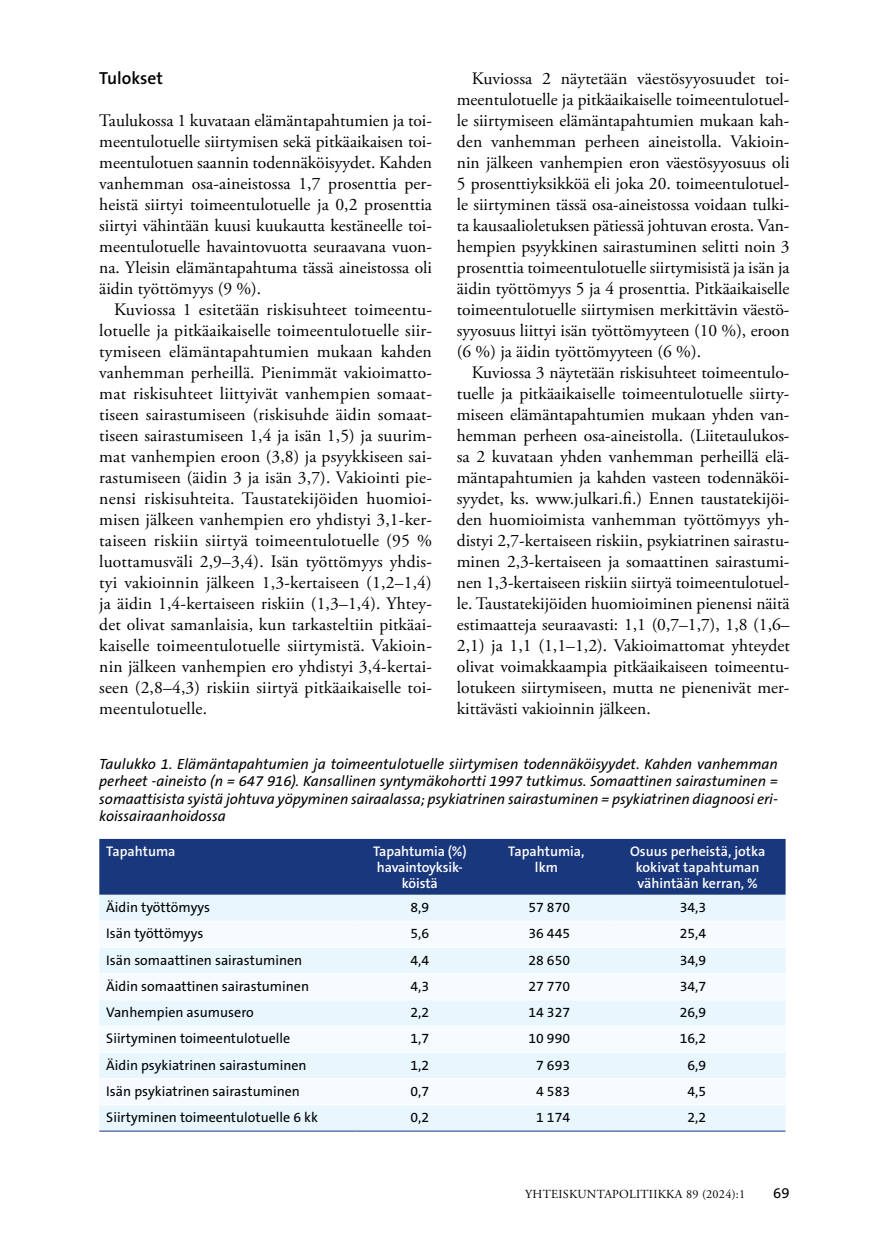
<style>
.page{position:relative;width:874px;height:1241px;background:#fff}
.page>*{position:absolute;margin:0;border:0;box-sizing:border-box;transform-origin:0 0}
.p1_sis{font:17.5px/21px "Adobe Garamond Pro";color:#000;text-align:justify}
.p1{font:17.5px/21px "Adobe Garamond Pro";color:#000;text-align:justify}
.t1{font:600 17.5px "The Sans B W6";color:#000}
.p_taulukko_otsikko{font:italic 14.88px/17.5px "The Sans B W5 Plain";color:#000;text-align:justify}
.t2{font:14.88px "The Sans B W5 Plain";color:#000}
.t3{font:14px "The Sans B W5 Plain";color:#000}
.t4{font:600 14px/15.8px "The Sans B W6";color:#fff;text-align:center}
.t5{font:12.25px "Adobe Garamond Pro";letter-spacing:.02em;color:#000}
</style>
<div class="page">
<div style="left:99px;top:838px;width:686px;height:56px;background:#19377d"></div>
<div style="left:99px;top:894px;width:686px;height:236px;background:#e8f6fe"></div>
<svg style="left:99px;top:921px;width:686px;height:183px;fill:#f5fbfe"></svg>
<hr style="left:99px;top:920px;width:257px;height:1px;background:#fff">
<hr style="left:356px;top:920px;width:127px;height:1px;background:#fff">
<hr style="left:483px;top:920px;width:126px;height:1px;background:#fff">
<hr style="left:609px;top:920px;width:176px;height:1px;background:#fff">
<hr style="left:99px;top:946px;width:257px;height:1px;background:#fff">
<hr style="left:356px;top:946px;width:127px;height:1px;background:#fff">
<hr style="left:483px;top:946px;width:126px;height:1px;background:#fff">
<hr style="left:609px;top:946px;width:176px;height:1px;background:#fff">
<hr style="left:99px;top:972px;width:257px;height:1px;background:#fff">
<hr style="left:356px;top:972px;width:127px;height:1px;background:#fff">
<hr style="left:483px;top:972px;width:126px;height:1px;background:#fff">
<hr style="left:609px;top:972px;width:176px;height:1px;background:#fff">
<hr style="left:99px;top:999px;width:257px;height:1px;background:#fff">
<hr style="left:356px;top:999px;width:127px;height:1px;background:#fff">
<hr style="left:483px;top:999px;width:126px;height:1px;background:#fff">
<hr style="left:609px;top:999px;width:176px;height:1px;background:#fff">
<hr style="left:99px;top:1025px;width:257px;height:1px;background:#fff">
<hr style="left:356px;top:1025px;width:127px;height:1px;background:#fff">
<hr style="left:483px;top:1025px;width:126px;height:1px;background:#fff">
<hr style="left:609px;top:1025px;width:176px;height:1px;background:#fff">
<hr style="left:99px;top:1051px;width:257px;height:1px;background:#fff">
<hr style="left:356px;top:1051px;width:127px;height:1px;background:#fff">
<hr style="left:483px;top:1051px;width:126px;height:1px;background:#fff">
<hr style="left:609px;top:1051px;width:176px;height:1px;background:#fff">
<hr style="left:99px;top:1077px;width:257px;height:1px;background:#fff">
<hr style="left:356px;top:1077px;width:127px;height:1px;background:#fff">
<hr style="left:483px;top:1077px;width:126px;height:1px;background:#fff">
<hr style="left:609px;top:1077px;width:176px;height:1px;background:#fff">
<hr style="left:99px;top:1104px;width:257px;height:1px;background:#fff">
<hr style="left:356px;top:1104px;width:127px;height:1px;background:#fff">
<hr style="left:483px;top:1104px;width:126px;height:1px;background:#fff">
<hr style="left:609px;top:1104px;width:176px;height:1px;background:#fff">
<hr style="left:99px;top:1130px;width:257px;height:1px;background:#19377d">
<hr style="left:356px;top:1130px;width:127px;height:1px;background:#19377d">
<hr style="left:483px;top:1130px;width:126px;height:1px;background:#19377d">
<hr style="left:609px;top:1130px;width:176px;height:1px;background:#19377d">
<h2 class="t1" style="left:99px;top:67px;width:65px">Tulokset</h2>
<p class="p1" style="left:99px;top:111px;width:334px">Taulukossa 1 kuvataan elämäntapahtumien ja toi&shy;meentulotuelle siirtymisen sekä pitkäaikaisen toi&shy;meentulotuen saannin todennäköisyydet. Kahden vanhemman osa-aineistossa 1,7 prosenttia per&shy;heistä siirtyi toimeentulotuelle ja 0,2 prosenttia siirtyi vähintään kuusi kuukautta kestäneelle toi&shy;meentulotuelle havaintovuotta seuraavana vuon&shy;na. Yleisin elämäntapahtuma tässä aineistossa oli äidin työttömyys (9 %).</p>
<p class="p1_sis" style="left:99px;top:300px;width:334px;text-indent:15px">Kuviossa 1 esitetään riskisuhteet toimeentu&shy;lotuelle ja pitkäaikaiselle toimeentulotuelle siir&shy;tymiseen elämäntapahtumien mukaan kahden vanhemman perheillä. Pienimmät vakioimatto&shy;mat riskisuhteet liittyivät vanhempien somaat&shy;tiseen sairastumiseen (riskisuhde äidin somaat&shy;tiseen sairastumiseen 1,4 ja isän 1,5) ja suurim&shy;mat vanhempien eroon (3,8) ja psyykkiseen sai&shy;rastumiseen (äidin 3 ja isän 3,7). Vakiointi pie&shy;nensi riskisuhteita. Taustatekijöiden huomioi&shy;misen jälkeen vanhempien ero yhdistyi 3,1-ker&shy;taiseen riskiin siirtyä toimeentulotuelle (95 % luottamusväli 2,9–3,4). Isän työttömyys yhdis&shy;tyi vakioinnin jälkeen 1,3-kertaiseen (1,2–1,4) ja äidin 1,4-kertaiseen riskiin (1,3–1,4). Yhtey&shy;det olivat samanlaisia, kun tarkasteltiin pitkäai&shy;kaiselle toimeentulotuelle siirtymistä. Vakioin&shy;nin jälkeen vanhempien ero yhdistyi 3,4-kertai&shy;seen (2,8–4,3) riskiin siirtyä pitkäaikaiselle toi&shy;meentulotuelle.</p>
<p class="p1_sis" style="left:456px;top:69px;width:334px;text-indent:15px">Kuviossa 2 näytetään väestösyyosuudet toi&shy;meentulotuelle ja pitkäaikaiselle toimeentulotuel&shy;le siirtymiseen elämäntapahtumien mukaan kah&shy;den vanhemman perheen aineistolla. Vakioin&shy;nin jälkeen vanhempien eron väestösyyosuus oli 5 prosenttiyksikköä eli joka 20. toimeentulotuel&shy;le siirtyminen tässä osa-aineistossa voidaan tulki&shy;ta kausaalioletuksen pätiessä johtuvan erosta. Van&shy;hempien psyykkinen sairastuminen selitti noin 3 prosenttia toimeentulotuelle siirtymisistä ja isän ja äidin työttömyys 5 ja 4 prosenttia. Pitkäaikaiselle toimeentulotuelle siirtymisen merkittävin väestö&shy;syyosuus liittyi isän työttömyyteen (10 %), eroon (6 %) ja äidin työttömyyteen (6 %).</p>
<p class="p1_sis" style="left:456px;top:363px;width:334px;text-indent:15px">Kuviossa 3 näytetään riskisuhteet toimeentulo&shy;tuelle ja pitkäaikaiselle toimeentulotuelle siirty&shy;miseen elämäntapahtumien mukaan yhden van&shy;hemman perheen osa-aineistolla. (Liitetaulukos&shy;sa 2 kuvataan yhden vanhemman perheillä elä&shy;mäntapahtumien ja kahden vasteen todennäköi&shy;syydet, ks. www.julkari.fi.) Ennen taustatekijöi&shy;den huomioimista vanhemman työttömyys yh&shy;distyi 2,7-kertaiseen riskiin, psykiatrinen sairastu&shy;minen 2,3-kertaiseen ja somaattinen sairastumi&shy;nen 1,3-kertaiseen riskiin siirtyä toimeentulotuel&shy;le. Taustatekijöiden huomioiminen pienensi näitä estimaatteja seuraavasti: 1,1 (0,7–1,7), 1,8 (1,6– 2,1) ja 1,1 (1,1–1,2). Vakioimattomat yhteydet olivat voimakkaampia pitkäaikaiseen toimeentu&shy;lotukeen siirtymiseen, mutta ne pienenivät mer&shy;kittävästi vakioinnin jälkeen.</p>
<p class="p_taulukko_otsikko" style="left:99px;top:755px;width:679px">Taulukko 1. Elämäntapahtumien ja toimeentulotuelle siirtymisen todennäköisyydet. Kahden vanhemman perheet -aineisto (n = 647 916). Kansallinen syntymäkohortti 1997 tutkimus. Somaattinen sairastuminen = somaattisista syistä johtuva yöpyminen sairaalassa; psykiatrinen sairastuminen = psykiatrinen diagnoosi eri&shy;koissairaanhoidossa</p>
<p class="t4" style="left:106px;top:843px;width:71px">Tapahtuma</p>
<p class="t4" style="left:373px;top:843px;width:95px">Tapahtumia (%) havaintoyksik&shy;köistä</p>
<p class="t4" style="left:508px;top:843px;width:78px">Tapahtumia, lkm</p>
<p class="t4" style="left:629px;top:843px;width:137px">Osuus perheistä, jotka kokivat tapahtuman vähintään kerran, %</p>
<p class="t3" style="left:106px;top:898px;width:105px">Äidin työttömyys</p>
<p class="t3" style="left:410px;top:898px;width:20px">8,9</p>
<p class="t3" style="left:528px;top:898px;width:43px">57 870</p>
<p class="t3" style="left:679px;top:898px;width:28px">34,3</p>
<p class="t3" style="left:106px;top:924px;width:98px">Isän työttömyys</p>
<p class="t3" style="left:410px;top:924px;width:20px">5,6</p>
<p class="t3" style="left:528px;top:924px;width:43px">36 445</p>
<p class="t3" style="left:679px;top:924px;width:28px">25,4</p>
<p class="t3" style="left:106px;top:950px;width:197px">Isän somaattinen sairastuminen</p>
<p class="t3" style="left:410px;top:950px;width:20px">4,4</p>
<p class="t3" style="left:528px;top:950px;width:43px">28 650</p>
<p class="t3" style="left:679px;top:950px;width:28px">34,9</p>
<p class="t3" style="left:106px;top:977px;width:204px">Äidin somaattinen sairastuminen</p>
<p class="t3" style="left:410px;top:977px;width:20px">4,3</p>
<p class="t3" style="left:528px;top:977px;width:43px">27 770</p>
<p class="t3" style="left:679px;top:977px;width:28px">34,7</p>
<p class="t3" style="left:106px;top:1003px;width:149px">Vanhempien asumusero</p>
<p class="t3" style="left:410px;top:1003px;width:20px">2,2</p>
<p class="t3" style="left:528px;top:1003px;width:43px">14 327</p>
<p class="t3" style="left:679px;top:1003px;width:28px">26,9</p>
<p class="t3" style="left:106px;top:1029px;width:185px">Siirtyminen toimeentulotuelle</p>
<p class="t3" style="left:410px;top:1029px;width:20px">1,7</p>
<p class="t3" style="left:528px;top:1029px;width:43px">10 990</p>
<p class="t3" style="left:679px;top:1029px;width:28px">16,2</p>
<p class="t3" style="left:106px;top:1055px;width:202px">Äidin psykiatrinen sairastuminen</p>
<p class="t3" style="left:410px;top:1055px;width:20px">1,2</p>
<p class="t3" style="left:536px;top:1055px;width:35px">7 693</p>
<p class="t3" style="left:687px;top:1055px;width:20px">6,9</p>
<p class="t3" style="left:106px;top:1082px;width:195px">Isän psykiatrinen sairastuminen</p>
<p class="t3" style="left:410px;top:1082px;width:20px">0,7</p>
<p class="t3" style="left:536px;top:1082px;width:35px">4 583</p>
<p class="t3" style="left:687px;top:1082px;width:20px">4,5</p>
<p class="t3" style="left:106px;top:1108px;width:213px">Siirtyminen toimeentulotuelle 6 kk</p>
<p class="t3" style="left:410px;top:1108px;width:20px">0,2</p>
<p class="t3" style="left:536px;top:1108px;width:35px">1 174</p>
<p class="t3" style="left:687px;top:1108px;width:20px">2,2</p>
<p class="t5" style="left:525px;top:1186px;width:221px">YHTEISKUNTAPOLITIIKKA 89 (2024):1</p>
<p class="t2" style="left:772px;top:1182px;width:18px">69</p>
</div>
